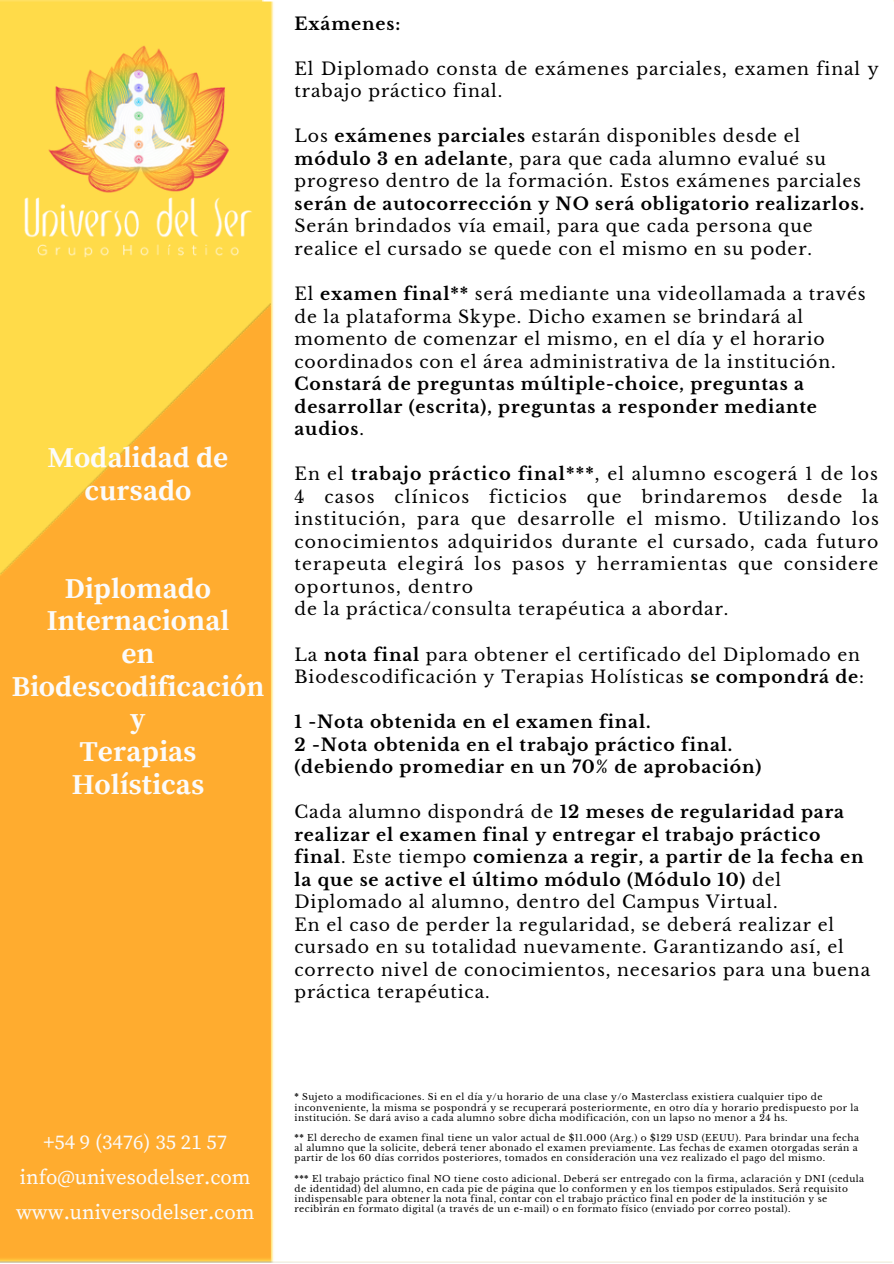
<style>
.page{position:relative;width:894px;height:1264px;background:#fff}
.page>*{position:absolute;margin:0;border:0;box-sizing:border-box;transform-origin:0 0}
.t1{font:700 28.65px/32.7px "Source Serif Pro";color:#fbfbfb;text-align:center}
.t2{font:20.7px/35px "Source Serif Pro";color:#fbfbfb;text-align:center}
.t3{font:17.25px/22.5px "Libre Baskerville";letter-spacing:.05em;color:#000}
.t4{font:700 17.25px/22.5px "Libre Baskerville";letter-spacing:.05em;color:#000}
.t5{font:9px/10.2px "Libre Baskerville";letter-spacing:.05em;color:#000}
.s1{font-weight:700}
.s2{font-weight:400}
</style>
<div class="page">
<div style="left:0;top:0;width:263px;height:1262px;background:#ffdb49"></div>
<img style="left:0;top:303px;width:263px;height:958px">
<img style="left:263px;top:0;width:629px;height:1262px">
<img style="left:20px;top:30px;width:241px;height:237px">
<h1 class="t1" style="left:48px;top:442px;width:182px">Modalidad de cursado</h1>
<h1 class="t1" style="left:12px;top:573px;width:254px">Diplomado<br>Internacional<br>en<br>Biodescodificación y<br>Terapias<br>Holísticas</h1>
<p class="t4" style="left:294px;top:12px;width:107px">Exámenes:</p>
<p class="t3" style="left:294px;top:57px;width:585px">El Diplomado consta de exámenes parciales, examen final y trabajo práctico final.</p>
<p class="t3" style="left:294px;top:125px;width:568px">Los <span class="s1">exámenes parciales</span> estarán disponibles desde el <span class="s1">módulo 3 en adelante</span>, para que cada alumno evalué su progreso dentro de la formación. Estos exámenes parciales</p>
<p class="t4" style="left:294px;top:193px;width:571px">serán de autocorrección y NO será obligatorio realizarlos.</p>
<p class="t3" style="left:294px;top:215px;width:519px">Serán brindados vía email, para que cada persona que realice el cursado se quede con el mismo en su poder.</p>
<p class="t3" style="left:294px;top:283px;width:572px">El <span class="s1">examen final**</span> será mediante una videollamada a través de la plataforma Skype. Dicho examen se brindará al momento de comenzar el mismo, en el día y el horario coordinados con el área administrativa de la institución.</p>
<p class="t4" style="left:294px;top:373px;width:524px">Constará de preguntas múltiple-choice, preguntas a desarrollar (escrita), preguntas a responder mediante audios<span class="s2">.</span></p>
<p class="t3" style="left:294px;top:463px;width:586px">En el <span class="s1">trabajo práctico final***</span>, el alumno escogerá 1 de los 4 casos clínicos ficticios que brindaremos desde la institución, para que desarrolle el mismo. Utilizando los conocimientos adquiridos durante el cursado, cada futuro terapeuta elegirá los pasos y herramientas que considere oportunos, dentro<br>de la práctica/consulta terapéutica a abordar.</p>
<p class="t3" style="left:294px;top:643px;width:571px">La <span class="s1">nota final</span> para obtener el certificado del Diplomado en<br>Biodescodificación y Terapias Holísticas <span class="s1">se compondrá de</span>:</p>
<p class="t4" style="left:294px;top:710px;width:468px">1 -Nota obtenida en el examen final.<br>2 -Nota obtenida en el trabajo práctico final. (debiendo promediar en un 70% de aprobación)</p>
<p class="t3" style="left:294px;top:801px;width:577px">Cada alumno dispondrá de <span class="s1">12 meses de regularidad para realizar el examen final y entregar el trabajo práctico final</span>. Este tiempo <span class="s1">comienza a regir, a partir de la fecha en la que se active el último módulo (Módulo 10)</span> del Diplomado al alumno, dentro del Campus Virtual.<br>En el caso de perder la regularidad, se deberá realizar el cursado en su totalidad nuevamente. Garantizando así, el correcto nivel de conocimientos, necesarios para una buena práctica terapéutica.</p>
<p class="t2" style="left:16px;top:1125px;width:240px">+54 9 (3476) 35 21 57 info@univesodelser.com www.universodelser.com</p>
<p class="t5" style="left:294px;top:1092px;width:565px"><span class="s1">*</span> Sujeto a modificaciones. Si en el día y/u horario de una clase y/o Masterclass existiera cualquier tipo de inconveniente, la misma se pospondrá y se recuperará posteriormente, en otro día y horario predispuesto por la institución. Se dará aviso a cada alumno sobre dicha modificación, con un lapso no menor a 24 hs.</p>
<p class="t5" style="left:294px;top:1132px;width:566px"><span class="s1">**</span> El derecho de examen final tiene un valor actual de $11.000 (Arg.) o $129 USD (EEUU). Para brindar una fecha al alumno que la solicite, deberá tener abonado el examen previamente. Las fechas de examen otorgadas serán a partir de los 60 días corridos posteriores, tomados en consideración una vez realizado el pago del mismo.</p>
<p class="t5" style="left:294px;top:1173px;width:571px"><span class="s1">***</span> El trabajo práctico final NO tiene costo adicional. Deberá ser entregado con la firma, aclaración y DNI (cedula de identidad) del alumno, en cada pie de página que lo conformen y en los tiempos estipulados. Será requisito indispensable para obtener la nota final, contar con el trabajo práctico final en poder de la institución y se recibirán en formato digital (a través de un e-mail) o en formato físico (enviado por correo postal).</p>
</div>
